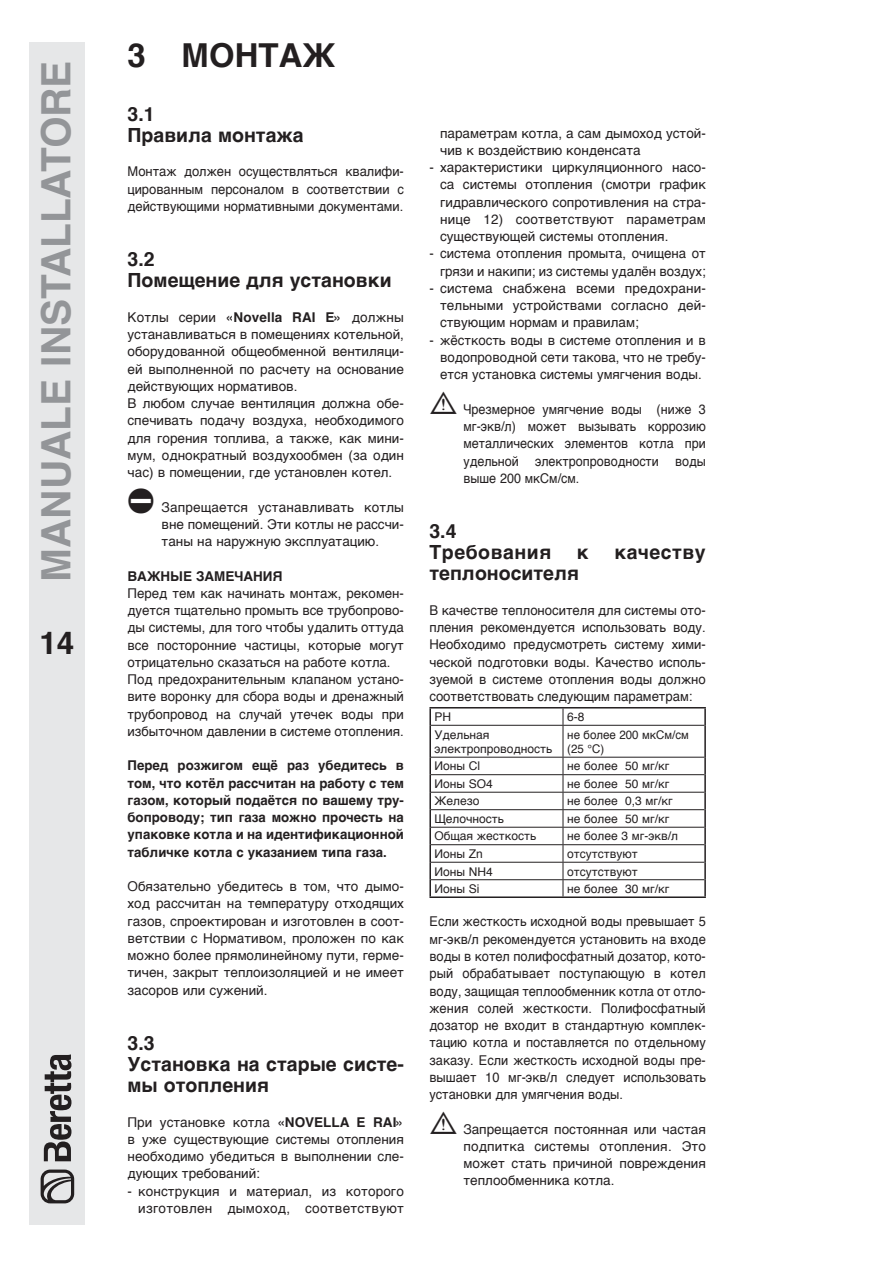
<style>
.page{position:relative;width:893px;height:1263px;background:#fff}
.page>*{position:absolute;margin:0;border:0;box-sizing:border-box;transform-origin:0 0}
.t1{font:700 40.5px "Helvetica";color:#939598}
.t2{font:700 33px "Helvetica";color:#231f20}
.t3{font:700 31.5px "Helvetica";color:#231f20}
.t4{font:700 19.5px/21px "Helvetica";color:#231f20}
.t5{font:700 19.5px/21px "Helvetica";letter-spacing:.025em;color:#231f20}
.t6{font:13.5px/17.2px "Helvetica";color:#231f20;text-align:justify}
.t7{font:13.5px/17.2px "Helvetica";color:#231f20;text-align:justify;scale:.95 1}
.t8{font:700 13.5px/17.2px "Helvetica";color:#231f20;text-align:justify}
.t9{font:13.5px/17.2px "Helvetica";color:#231f20;text-align:justify;scale:.93 1}
.t10{font:13.5px/17.2px "Helvetica";color:#231f20;text-align:justify;scale:.96 1}
.t11{font:13.5px/17.2px "Helvetica";letter-spacing:.02em;color:#231f20;text-align:right}
.t12{font:12px/14.4px "Helvetica";color:#231f20}
.t13{font:12px/14.4px "Helvetica";color:#231f20;scale:.96 1}
.s1{font-weight:700}
</style>
<div class="page">
<div style="left:30px;top:43px;width:55px;height:1182px;background:#e6e7e8"></div>
<svg style="left:41px;top:1169px;width:33px;height:34px"></svg>
<svg style="left:44px;top:1054px;width:27px;height:107px"></svg>
<hr style="left:429px;top:707px;width:134px;height:1px;background:#231f20">
<svg style="left:429px;top:708px;width:2px;height:17px"></svg>
<hr style="left:563px;top:707px;width:143px;height:1px;background:#231f20">
<svg style="left:704px;top:708px;width:2px;height:17px"></svg>
<hr style="left:429px;top:725px;width:2px;height:32px;background:#231f20">
<hr style="left:704px;top:725px;width:2px;height:32px;background:#231f20">
<svg style="left:429px;top:757px;width:2px;height:139px"></svg>
<svg style="left:704px;top:757px;width:2px;height:139px"></svg>
<hr style="left:429px;top:896px;width:134px;height:2px;background:#231f20">
<hr style="left:563px;top:896px;width:143px;height:2px;background:#231f20">
<svg style="left:563px;top:708px;width:1px;height:17px"></svg>
<hr style="left:431px;top:725px;width:132px;height:1px;background:#231f20">
<hr style="left:563px;top:725px;width:141px;height:1px;background:#231f20">
<hr style="left:563px;top:726px;width:1px;height:31px;background:#231f20">
<hr style="left:431px;top:757px;width:132px;height:1px;background:#231f20">
<hr style="left:563px;top:757px;width:141px;height:1px;background:#231f20">
<hr style="left:431px;top:774px;width:132px;height:1px;background:#231f20">
<hr style="left:563px;top:774px;width:141px;height:1px;background:#231f20">
<hr style="left:431px;top:792px;width:132px;height:1px;background:#231f20">
<hr style="left:563px;top:792px;width:141px;height:1px;background:#231f20">
<hr style="left:431px;top:809px;width:132px;height:1px;background:#231f20">
<hr style="left:563px;top:809px;width:141px;height:1px;background:#231f20">
<hr style="left:431px;top:827px;width:132px;height:1px;background:#231f20">
<hr style="left:563px;top:827px;width:141px;height:1px;background:#231f20">
<hr style="left:431px;top:844px;width:132px;height:1px;background:#231f20">
<hr style="left:563px;top:844px;width:141px;height:1px;background:#231f20">
<hr style="left:431px;top:862px;width:132px;height:1px;background:#231f20">
<hr style="left:563px;top:862px;width:141px;height:1px;background:#231f20">
<hr style="left:431px;top:879px;width:132px;height:1px;background:#231f20">
<hr style="left:563px;top:879px;width:141px;height:1px;background:#231f20">
<svg style="left:563px;top:757px;width:1px;height:139px"></svg>
<h1 class="t1" style="left:41px;top:581px;width:522px;rotate:-90deg">MANUALE INstALLAtORE</h1>
<h3 class="t3" style="left:39px;top:630px;width:37px">14</h3>
<h2 class="t2" style="left:128px;top:29px;width:209px">3 МОНТАЖ</h2>
<h3 class="t4" style="left:128px;top:104px;width:178px">3.1<br>Правила монтажа</h3>
<p class="t10" style="left:128px;top:163px;width:289px">Монтаж должен осуществляться квалифи&shy;цированным персоналом в соответствии с действующими нормативными документами.</p>
<h3 class="t4" style="left:128px;top:249px;width:266px">3.2<br>Помещение для установки</h3>
<p class="t6" style="left:128px;top:309px;width:278px;text-align:left">Котлы серии <span class="s1">«Novella RАI Е»</span> должны устанавливаться в помещениях котельной, оборудованной общеобменной вентиляци&shy;ей выполненной по расчету на основание действующих нормативов.<br>В любом случае вентиляция должна обе&shy;спечивать подачу воздуха, необходимого для горения топлива, а также, как мини&shy;мум, однократный воздухообмен (за один час) в помещении, где установлен котел.</p>
<p class="t6" style="left:162px;top:499px;width:244px;text-indent:-34px"><sup>a</sup> Запрещается устанавливать котлы вне помещений. Эти котлы не рассчи&shy;таны на наружную эксплуатацию.</p>
<p class="t8" style="left:128px;top:567px;width:156px">ВАЖНЫЕ ЗАМЕЧАНИЯ</p>
<p class="t6" style="left:128px;top:585px;width:278px;text-align:left">Перед тем как начинать монтаж, рекомен&shy;дуется тщательно промыть все трубопрово&shy;ды системы, для того чтобы удалить оттуда все посторонние частицы, которые могут отрицательно сказаться на работе котла.<br>Под предохранительным клапаном устано&shy;вите воронку для сбора воды и дренажный трубопровод на случай утечек воды при избыточном давлении в системе отопления.</p>
<p class="t8" style="left:128px;top:757px;width:278px">Перед розжигом ещё раз убедитесь в том, что котёл рассчитан на работу с тем газом, который подаётся по вашему тру&shy;бопроводу; тип газа можно прочесть на упаковке котла и на идентификационной табличке котла с указанием типа газа.</p>
<p class="t6" style="left:128px;top:878px;width:278px">Обязательно убедитесь в том, что дымо&shy;ход рассчитан на температуру отходящих газов, спроектирован и изготовлен в соот&shy;ветствии с Нормативом, проложен по как можно более прямолинейному пути, герме&shy;тичен, закрыт теплоизоляцией и не имеет засоров или сужений.</p>
<h3 class="t4" style="left:128px;top:1033px;width:278px">3.3<br>Установка на старые систе&shy;мы отопления</h3>
<p class="t6" style="left:128px;top:1114px;width:278px">При установке котла <span class="s1">«NOVELLA E RAI» </span>в уже существующие системы отопления необходимо убедиться в выполнении сле&shy;дующих требований:</p>
<p class="t11" style="left:128px;top:1183px;width:278px">- конструкция и материал, из которого изготовлен дымоход, соответствуют</p>
<p class="t6" style="left:440px;top:125px;width:267px">параметрам котла, а сам дымоход устой&shy;чив к воздействию конденсата</p>
<p class="t6" style="left:440px;top:160px;width:267px;text-indent:-11px">- характеристики циркуляционного насо&shy;са системы отопления (смотри график гидравлического сопротивления на стра&shy;нице 12) соответствуют параметрам существующей системы отопления.</p>
<p class="t6" style="left:429px;top:246px;width:278px;text-align:right">- система отопления промыта, очищена от грязи и накипи; из системы удалён воздух;</p>
<p class="t6" style="left:440px;top:281px;width:267px;text-indent:-11px">- система снабжена всеми предохрани&shy;тельными устройствами согласно дей&shy;ствующим нормам и правилам;</p>
<p class="t6" style="left:440px;top:333px;width:267px;text-indent:-11px">- жёсткость воды в системе отопления и в водопроводной сети такова, что не требу&shy;ется установка системы умягчения воды.</p>
<p class="t9" style="left:463px;top:401px;width:262px;text-indent:-34px"><sup>b</sup> Чрезмерное умягчение воды (ниже 3 мг-экв/л) может вызывать коррозию металлических элементов котла при удельной электропроводности воды выше 200 мкСм/см.</p>
<h3 class="t5" style="left:429px;top:521px;width:123px">3.4<br>Требования</h3>
<h3 class="t4" style="left:577px;top:542px;width:13px">к</h3>
<h3 class="t5" style="left:614px;top:542px;width:93px">качеству</h3>
<h3 class="t4" style="left:429px;top:563px;width:151px">теплоносителя</h3>
<p class="t6" style="left:429px;top:602px;width:278px">В качестве теплоносителя для системы ото&shy;пления рекомендуется использовать воду.<br>Необходимо предусмотреть систему хими&shy;ческой подготовки воды. Качество исполь&shy;зуемой в системе отопления воды должно соответствовать следующим параметрам:</p>
<p class="t12" style="left:434px;top:711px;width:18px">PH</p>
<p class="t12" style="left:567px;top:711px;width:19px">6-8</p>
<p class="t12" style="left:434px;top:727px;width:119px">Удельная электропроводность</p>
<p class="t13" style="left:567px;top:727px;width:128px">не более 200 мкСм/см (25 °С)</p>
<p class="t12" style="left:434px;top:759px;width:47px">Ионы Cl</p>
<p class="t12" style="left:567px;top:759px;width:104px">не более 50 мг/кг</p>
<p class="t12" style="left:434px;top:777px;width:60px">Ионы SO4</p>
<p class="t12" style="left:567px;top:777px;width:104px">не более 50 мг/кг</p>
<p class="t12" style="left:434px;top:794px;width:46px">Железо</p>
<p class="t12" style="left:567px;top:794px;width:107px">не более 0,3 мг/кг</p>
<p class="t12" style="left:434px;top:812px;width:71px">Щелочность</p>
<p class="t12" style="left:567px;top:812px;width:104px">не более 50 мг/кг</p>
<p class="t12" style="left:434px;top:829px;width:103px">Общая жесткость</p>
<p class="t12" style="left:567px;top:829px;width:112px">не более 3 мг-экв/л</p>
<p class="t12" style="left:434px;top:847px;width:50px">Ионы Zn</p>
<p class="t12" style="left:567px;top:847px;width:72px">отсутствуют</p>
<p class="t12" style="left:434px;top:864px;width:60px">Ионы NH4</p>
<p class="t12" style="left:567px;top:864px;width:72px">отсутствуют</p>
<p class="t12" style="left:434px;top:882px;width:47px">Ионы Si</p>
<p class="t12" style="left:567px;top:882px;width:104px">не более 30 мг/кг</p>
<p class="t7" style="left:429px;top:913px;width:292px">Если жесткость исходной воды превышает 5 мг-экв/л рекомендуется установить на входе воды в котел полифосфатный дозатор, кото&shy;рый обрабатывает поступающую в котел воду, защищая теплообменник котла от отло&shy;жения солей жесткости. Полифосфатный дозатор не входит в стандартную комплек&shy;тацию котла и поставляется по отдельному заказу. Если жесткость исходной воды пре&shy;вышает 10 мг-экв/л следует использовать установки для умягчения воды.</p>
<p class="t6" style="left:463px;top:1120px;width:244px;text-indent:-34px"><sup>b</sup> Запрещается постоянная или частая подпитка системы отопления. Это может стать причиной повреждения теплообменника котла.</p>
</div>
